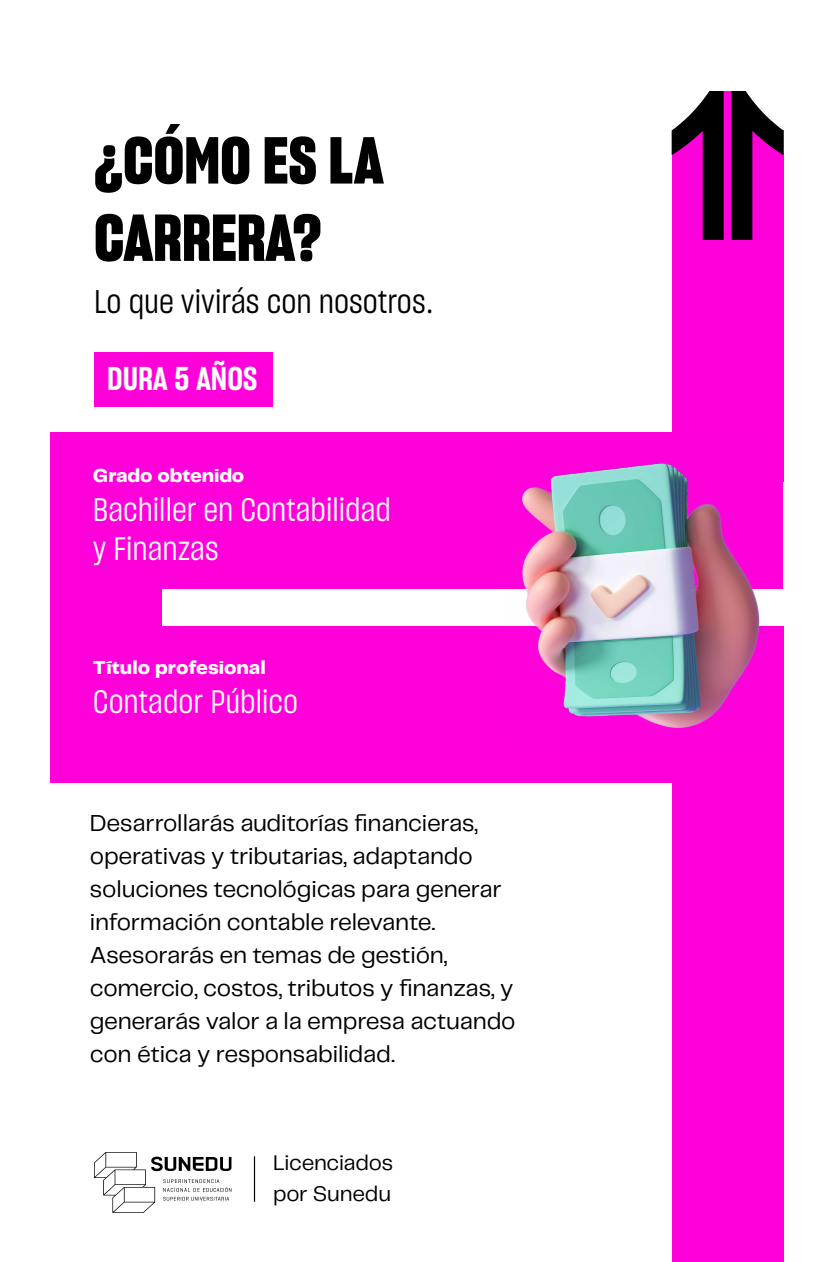
<style>
.page{position:relative;width:834px;height:1262px;background:#fff}
.page>*{position:absolute;margin:0;border:0;box-sizing:border-box;transform-origin:0 0}
.t1{font:64.45px/77.3px "Sharp Grotesk Bold 15";color:#000}
.t2{font:32.25px "Sharp Grotesk Book 15";color:#000}
.t3{font:32.25px "Sharp Grotesk Semi Bold 15";color:#fff}
.t4{font:32px/38.4px "Sharp Grotesk Book 15";color:#fff}
.t5{font:24px/33px "Telegraf";letter-spacing:-.01em;color:#000}
.t6{font:22px/31.5px "Telegraf";letter-spacing:-.01em;color:#000}
.t7{font:800 19.5px "Telegraf";letter-spacing:-.005em;color:#fff}
</style>
<div class="page">
<svg style="left:94px;top:1152px;width:137px;height:61px"></svg>
<hr style="left:254px;top:1156px;width:1px;height:46px;background:#000">
<div style="left:672px;top:131px;width:111px;height:351px;background:#ff00da"></div>
<div style="left:51px;top:582px;width:111px;height:52px;background:#ff00da"></div>
<div style="left:672px;top:627px;width:112px;height:635px;background:#ff00da"></div>
<div style="left:720px;top:91px;width:15px;height:123px;background:#ff00da"></div>
<div style="left:50px;top:627px;width:733px;height:156px;background:#ff00da"></div>
<div style="left:50px;top:433px;width:733px;height:156px;background:#ff00da"></div>
<svg style="left:672px;top:91px;width:52px;height:149px"></svg>
<svg style="left:731px;top:91px;width:52px;height:149px"></svg>
<div style="left:94px;top:352px;width:178px;height:55px;background:#ff00da"></div>
<img style="left:506px;top:463px;width:262px;height:266px">
<h1 class="t1" style="left:94px;top:121px;width:291px">¿CÓMO ES LA<br>CARRERA?</h1>
<h2 class="t2" style="left:94px;top:279px;width:341px">Lo que vivirás con nosotros.</h2>
<h2 class="t3" style="left:107px;top:356px;width:152px">DURA 5 AÑOS</h2>
<p class="t7" style="left:93px;top:462px;width:153px">Grado obtenido</p>
<h3 class="t4" style="left:93px;top:489px;width:299px">Bachiller en Contabilidad y Finanzas</h3>
<p class="t7" style="left:93px;top:654px;width:174px">Título profesional</p>
<h3 class="t4" style="left:93px;top:681px;width:207px">Contador Público</h3>
<p class="t5" style="left:90px;top:805px;width:427px">Desarrollarás auditorías financieras, operativas y tributarias, adaptando soluciones tecnológicas para generar información contable relevante.<br>Asesorarás en temas de gestión, comercio, costos, tributos y finanzas, y generarás valor a la empresa actuando con ética y responsabilidad.</p>
<p class="t6" style="left:273px;top:1146px;width:122px">Licenciados por Sunedu</p>
</div>
